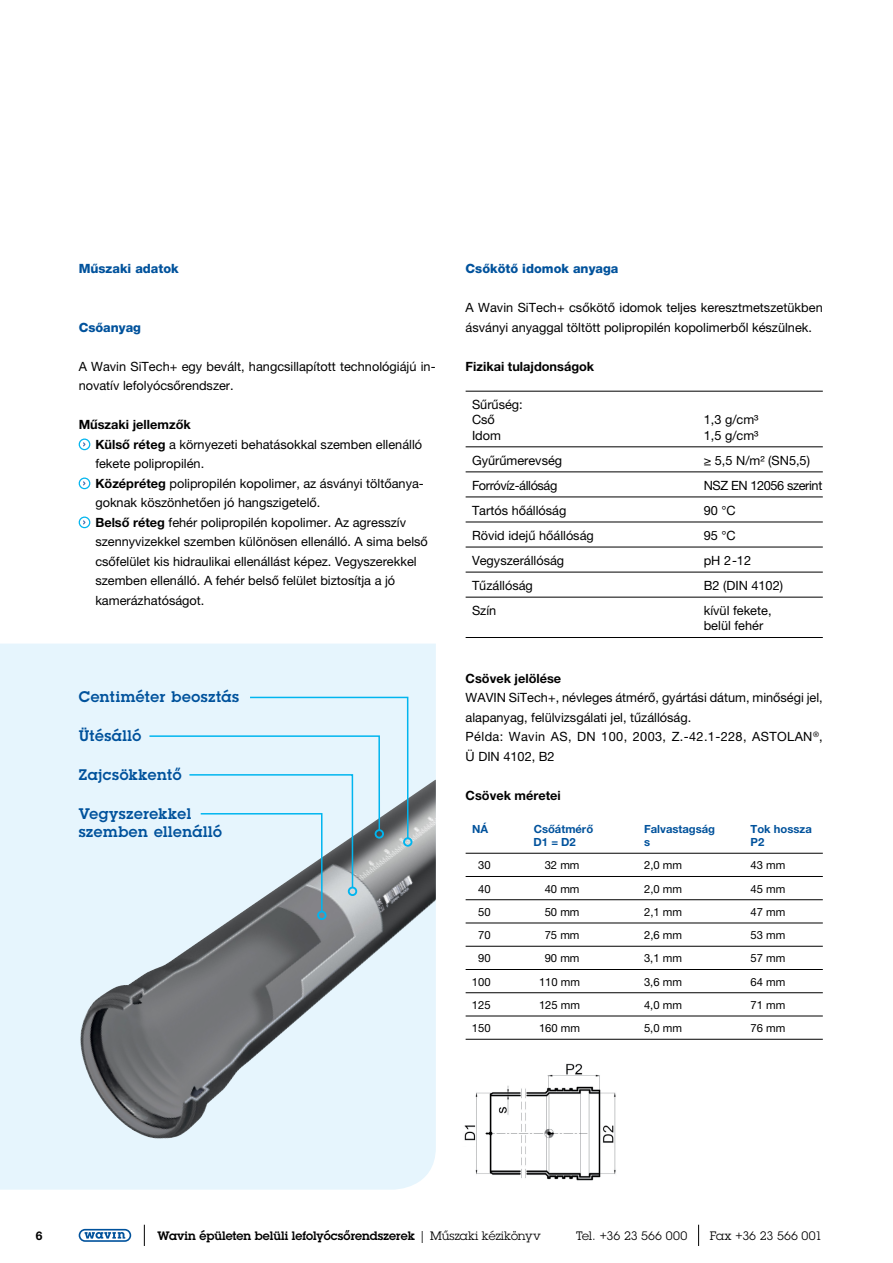
<style>
.page{position:relative;width:893px;height:1263px;background:#fff}
.page>*{position:absolute;margin:0;border:0;box-sizing:border-box;transform-origin:0 0}
.t1{font:600 15px/18px "Lubalin Graphfor Wavin";letter-spacing:.04em;color:#00529c}
.t2{font:12.75px/19.5px "Helvetica Neue LT Pro";color:#000}
.t3{font:700 12.75px "Helvetica Neue LT Pro";color:#000}
.t4{font:800 12.75px "Helvetica Neue LT Pro";color:#00529c}
.t5{font:12.75px "Helvetica Neue LT Pro";letter-spacing:-.03em;color:#000}
.t6{font:600 12px "Lubalin Graphfor Wavin";letter-spacing:.005em;color:#000}
.t7{font:12px "Lubalin Graphfor Wavin";letter-spacing:-.005em;color:#000}
.t8{font:700 12px "Helvetica Neue LT Pro";color:#000}
.t9{font:11.25px "Helvetica Neue LT Pro";color:#000}
.t10{font:700 11.25px "Helvetica Neue LT Pro";color:#00529c}
.s1{font-weight:700}
.s2{font-weight:400}
</style>
<div class="page">
<svg style="left:144px;top:1225px;width:1px;height:21px"></svg>
<div style="left:79px;top:1229px;width:52px;height:13px;border:2px solid #00529c;border-radius:6px"></div>
<svg style="left:85px;top:1232px;width:40px;height:7px"></svg>
<svg style="left:698px;top:1225px;width:1px;height:21px"></svg>
<img style="left:464px;top:1063px;width:152px;height:118px">
<div style="left:0;top:644px;width:436px;height:545px;background:#e6f5fd"></div>
<img style="left:78px;top:780px;width:358px;height:360px">
<div style="left:403px;top:837px;width:9px;height:10px;border:2px solid #00b5ef;border-radius:50%"></div>
<svg style="left:148px;top:696px;width:261px;height:217px;background:#cfe1e9"></svg>
<div style="left:317px;top:911px;width:9px;height:9px;border:2px solid #00b5ef;border-radius:50%"></div>
<div style="left:79px;top:438px;width:11px;height:12px;border:1px solid #00b5ef;border-radius:50%"></div>
<div style="left:79px;top:477px;width:11px;height:12px;border:1px solid #00b5ef;border-radius:50%"></div>
<div style="left:79px;top:516px;width:11px;height:12px;border:1px solid #00b5ef;border-radius:50%"></div>
<hr style="left:466px;top:391px;width:357px;height:1px;background:#000">
<hr style="left:466px;top:446px;width:357px;height:1px;background:#000">
<hr style="left:466px;top:471px;width:357px;height:1px;background:#000">
<hr style="left:466px;top:496px;width:357px;height:1px;background:#000">
<hr style="left:466px;top:522px;width:357px;height:1px;background:#000">
<hr style="left:466px;top:547px;width:357px;height:1px;background:#000">
<hr style="left:466px;top:572px;width:357px;height:1px;background:#000">
<hr style="left:466px;top:597px;width:357px;height:1px;background:#000">
<hr style="left:466px;top:637px;width:357px;height:1px;background:#000">
<hr style="left:466px;top:853px;width:357px;height:1px;background:#000">
<hr style="left:466px;top:876px;width:357px;height:1px;background:#000">
<hr style="left:466px;top:899px;width:357px;height:1px;background:#000">
<hr style="left:466px;top:922px;width:357px;height:1px;background:#000">
<hr style="left:466px;top:946px;width:357px;height:1px;background:#000">
<hr style="left:466px;top:969px;width:357px;height:1px;background:#000">
<hr style="left:466px;top:992px;width:357px;height:1px;background:#000">
<hr style="left:466px;top:1015px;width:357px;height:1px;background:#000">
<hr style="left:466px;top:1039px;width:357px;height:1px;background:#000">
<p class="t4" style="left:79px;top:261px;width:102px">Műszaki adatok</p>
<p class="t4" style="left:79px;top:319px;width:64px">Csőanyag</p>
<p class="t2" style="left:79px;top:356px;width:359px">A Wavin SiTech+ egy bevált, hangcsillapított technológiájú in&shy;novatív lefolyócsőrendszer.</p>
<p class="t2" style="left:95px;top:415px;width:334px;text-indent:-17px"><span class="s1">Műszaki jellemzők<br>Külső réteg</span> a környezeti behatásokkal szemben ellenálló fekete polipropilén.<br><span class="s1">Középréteg</span> polipropilén kopolimer, az ásványi töltőanya&shy;goknak köszönhetően jó hangszigetelő.<br><span class="s1">Belső réteg</span> fehér polipropilén kopolimer. Az agresszív szennyvizekkel szemben különösen ellenálló. A sima belső csőfelület kis hidraulikai ellenállást képez. Vegyszerekkel szemben ellenálló. A fehér belső felület biztosítja a jó kamerázhatóságot.</p>
<p class="t1" style="left:79px;top:687px;width:162px">Centiméter beosztás</p>
<p class="t1" style="left:79px;top:726px;width:64px">Ütésálló</p>
<p class="t1" style="left:79px;top:765px;width:104px">Zajcsökkentő</p>
<p class="t1" style="left:79px;top:804px;width:145px">Vegyszerekkel szemben ellenálló</p>
<p class="t4" style="left:466px;top:261px;width:154px">Csőkötő idomok anyaga</p>
<p class="t2" style="left:466px;top:298px;width:359px">A Wavin SiTech+ csőkötő idomok teljes keresztmetszetükben ásványi anyaggal töltött polipropilén kopolimerből készülnek.</p>
<p class="t3" style="left:466px;top:358px;width:130px">Fizikai tulajdonságok</p>
<p class="t2" style="left:472px;top:397px;width:52px;line-height:15.3px">Sűrűség:<br>Cső</p>
<p class="t2" style="left:704px;top:410px;width:56px">1,3 g/cm³</p>
<p class="t2" style="left:472px;top:425px;width:31px">Idom</p>
<p class="t2" style="left:704px;top:425px;width:56px">1,5 g/cm³</p>
<p class="t2" style="left:472px;top:450px;width:92px">Gyűrűmerevség</p>
<p class="t2" style="left:704px;top:450px;width:108px">≥ 5,5 N/m² (SN5,5)</p>
<p class="t5" style="left:472px;top:478px;width:87px">Forróvíz-állóság</p>
<p class="t5" style="left:704px;top:478px;width:120px">NSZ EN 12056 szerint</p>
<p class="t2" style="left:472px;top:500px;width:96px">Tartós hőállóság</p>
<p class="t2" style="left:704px;top:500px;width:34px">90 °C</p>
<p class="t2" style="left:472px;top:525px;width:123px">Rövid idejű hőállóság</p>
<p class="t2" style="left:704px;top:525px;width:34px">95 °C</p>
<p class="t2" style="left:472px;top:550px;width:94px">Vegyszerállóság</p>
<p class="t2" style="left:704px;top:550px;width:49px">pH 2-12</p>
<p class="t2" style="left:472px;top:576px;width:62px">Tűzállóság</p>
<p class="t2" style="left:704px;top:576px;width:81px">B2 (DIN 4102)</p>
<p class="t2" style="left:472px;top:601px;width:26px">Szín</p>
<p class="t2" style="left:704px;top:603px;width:69px;line-height:15.3px">kívül fekete, belül fehér</p>
<p class="t3" style="left:466px;top:670px;width:97px">Csövek jelölése</p>
<p class="t2" style="left:466px;top:688px;width:359px">WAVIN SiTech+, névleges átmérő, gyártási dátum, minőségi jel, alapanyag, felülvizsgálati jel, tűzállóság.<br>Példa: Wavin AS, DN 100, 2003, Z.-42.1-228, ASTOLAN<sup>®</sup>, Ü DIN 4102, B2</p>
<p class="t3" style="left:466px;top:787px;width:97px">Csövek méretei</p>
<p class="t10" style="left:472px;top:822px;width:18px">NÁ</p>
<p class="t10" style="left:534px;top:822px;width:61px">Csőátmérő</p>
<p class="t10" style="left:644px;top:822px;width:73px">Falvastagság</p>
<p class="t10" style="left:750px;top:822px;width:63px">Tok hossza</p>
<p class="t10" style="left:534px;top:835px;width:44px">D1 = D2</p>
<p class="t10" style="left:644px;top:835px;width:8px">s</p>
<p class="t10" style="left:750px;top:835px;width:15px">P2</p>
<p class="t9" style="left:478px;top:859px;width:14px">30</p>
<p class="t9" style="left:545px;top:859px;width:36px">32 mm</p>
<p class="t9" style="left:644px;top:859px;width:39px">2,0 mm</p>
<p class="t9" style="left:750px;top:859px;width:36px">43 mm</p>
<p class="t9" style="left:478px;top:882px;width:14px">40</p>
<p class="t9" style="left:545px;top:882px;width:36px">40 mm</p>
<p class="t9" style="left:644px;top:882px;width:39px">2,0 mm</p>
<p class="t9" style="left:750px;top:882px;width:36px">45 mm</p>
<p class="t9" style="left:478px;top:905px;width:14px">50</p>
<p class="t9" style="left:545px;top:905px;width:36px">50 mm</p>
<p class="t9" style="left:644px;top:905px;width:39px">2,1 mm</p>
<p class="t9" style="left:750px;top:905px;width:36px">47 mm</p>
<p class="t9" style="left:478px;top:928px;width:14px">70</p>
<p class="t9" style="left:545px;top:928px;width:36px">75 mm</p>
<p class="t9" style="left:644px;top:928px;width:39px">2,6 mm</p>
<p class="t9" style="left:750px;top:928px;width:36px">53 mm</p>
<p class="t9" style="left:478px;top:952px;width:14px">90</p>
<p class="t9" style="left:545px;top:952px;width:36px">90 mm</p>
<p class="t9" style="left:644px;top:952px;width:39px">3,1 mm</p>
<p class="t9" style="left:750px;top:952px;width:36px">57 mm</p>
<p class="t9" style="left:472px;top:975px;width:20px">100</p>
<p class="t9" style="left:539px;top:975px;width:43px">110 mm</p>
<p class="t9" style="left:644px;top:975px;width:39px">3,6 mm</p>
<p class="t9" style="left:750px;top:975px;width:36px">64 mm</p>
<p class="t9" style="left:472px;top:998px;width:20px">125</p>
<p class="t9" style="left:539px;top:998px;width:43px">125 mm</p>
<p class="t9" style="left:644px;top:998px;width:39px">4,0 mm</p>
<p class="t9" style="left:750px;top:998px;width:36px">71 mm</p>
<p class="t9" style="left:472px;top:1021px;width:20px">150</p>
<p class="t9" style="left:539px;top:1021px;width:43px">160 mm</p>
<p class="t9" style="left:644px;top:1021px;width:39px">5,0 mm</p>
<p class="t9" style="left:750px;top:1021px;width:36px">76 mm</p>
<p class="t8" style="left:36px;top:1228px;width:8px">6</p>
<p class="t6" style="left:157px;top:1228px;width:385px">Wavin épületen belüli lefolyócsőrendszerek <span class="s2">| Műszaki kézikönyv</span></p>
<p class="t7" style="left:576px;top:1227px;width:113px">Tel. +36 23 566 000</p>
<p class="t7" style="left:710px;top:1227px;width:114px">Fax +36 23 566 001</p>
</div>
